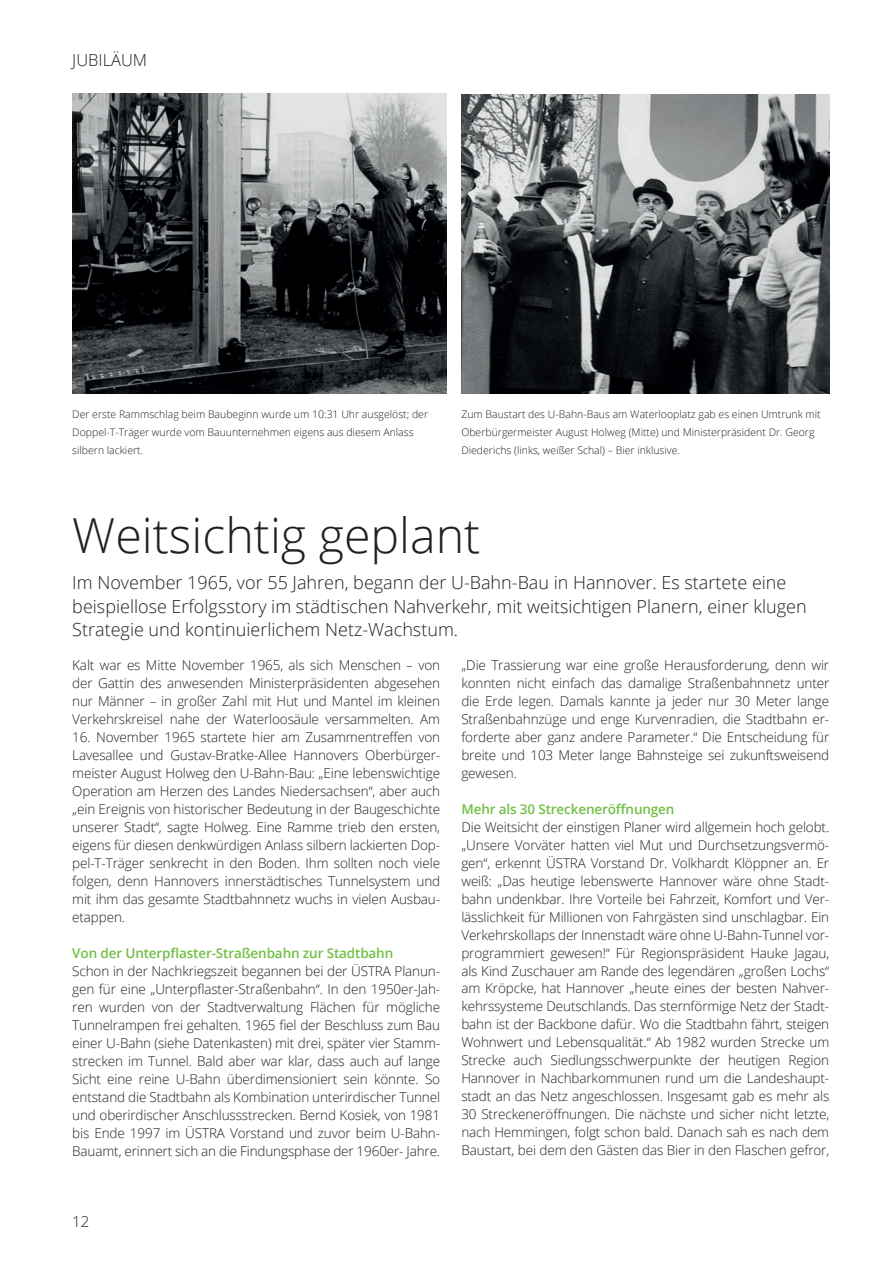
<style>
.page{position:relative;width:893px;height:1263px;background:#fff}
.page>*{position:absolute;margin:0;border:0;box-sizing:border-box;transform-origin:0 0}
.t1{font:300 48.3px "Open Sans";color:#231f20}
.t2{font:300 18px/23.4px "Open Sans";color:#231f20}
.t3{font:300 16.5px "Open Sans";color:#231f20}
.t4{font:300 15px "Open Sans";color:#231f20}
.t5{font:300 13.5px/18px "Open Sans";letter-spacing:-.01em;color:#231f20;text-align:justify}
.t6{font:600 13.5px "Open Sans";letter-spacing:-.01em;color:#71bf44}
.t7{font:300 10.5px/18px "Open Sans";color:#231f20}
</style>
<div class="page">
<img style="left:72px;top:94px;width:374px;height:299px">
<img style="left:461px;top:95px;width:368px;height:298px">
<p class="t3" style="left:72px;top:48px;width:76px">JUBILÄUM</p>
<p class="t7" style="left:72px;top:404px;width:357px">Der erste Rammschlag beim Baubeginn wurde um 10:31 Uhr ausgelöst; der<br>Doppel-T-Träger wurde vom Bauunternehmen eigens aus diesem Anlass silbern lackiert.</p>
<p class="t7" style="left:461px;top:404px;width:361px">Zum Baustart des U-Bahn-Baus am Waterlooplatz gab es einen Umtrunk mit<br>Oberbürgermeister August Holweg (Mitte) und Ministerpräsident Dr. Georg<br>Diederichs (links, weißer Schal) – Bier inklusive.</p>
<h1 class="t1" style="left:72px;top:502px;width:410px">Weitsichtig geplant</h1>
<h2 class="t2" style="left:72px;top:570px;width:736px">Im November 1965, vor 55 Jahren, begann der U-Bahn-Bau in Hannover. Es startete eine beispiellose Erfolgsstory im städtischen Nahverkehr, mit weitsichtigen Planern, einer klugen<br>Strategie und kontinuierlichem Netz-Wachstum.</h2>
<p class="t5" style="left:72px;top:655px;width:369px">Kalt war es Mitte November 1965, als sich Menschen – von der Gattin des anwesenden Ministerpräsidenten abgesehen nur Männer – in großer Zahl mit Hut und Mantel im kleinen Verkehrskreisel nahe der Waterloosäule versammelten. Am</p>
<p class="t5" style="left:72px;top:727px;width:369px">16. November 1965 startete hier am Zusammentreffen von Lavesallee und Gustav-Bratke-Allee Hannovers Oberbürger&shy;meister August Holweg den U-Bahn-Bau: „Eine lebenswichtige Operation am Herzen des Landes Niedersachsen“, aber auch „ein Ereignis von historischer Bedeutung in der Baugeschichte unserer Stadt“, sagte Holweg. Eine Ramme trieb den ersten, eigens für diesen denkwürdigen Anlass silbern lackierten Dop&shy;pel-T-Träger senkrecht in den Boden. Ihm sollten noch viele folgen, denn Hannovers innerstädtisches Tunnelsystem und mit ihm das gesamte Stadtbahnnetz wuchs in vielen Ausbau&shy;etappen.</p>
<p class="t6" style="left:72px;top:943px;width:323px">Von der Unterpflaster-Straßenbahn zur Stadtbahn</p>
<p class="t5" style="left:72px;top:961px;width:369px">Schon in der Nachkriegszeit begannen bei der ÜSTRA Planun&shy;gen für eine „Unterpflaster-Straßenbahn“. In den 1950er-Jah&shy;ren wurden von der Stadtverwaltung Flächen für mögliche Tunnelrampen frei gehalten. 1965 fiel der Beschluss zum Bau einer U-Bahn (siehe Datenkasten) mit drei, später vier Stamm&shy;strecken im Tunnel. Bald aber war klar, dass auch auf lange Sicht eine reine U-Bahn überdimensioniert sein könnte. So entstand die Stadtbahn als Kombination unterirdischer Tunnel und oberirdischer Anschlussstrecken. Bernd Kosiek, von 1981 bis Ende 1997 im ÜSTRA Vorstand und zuvor beim U-Bahn-Bauamt, erinnert sich an die Findungsphase der 1960er- Jahre.</p>
<p class="t5" style="left:461px;top:655px;width:369px">„Die Trassierung war eine große Herausforderung, denn wir konnten nicht einfach das damalige Straßenbahnnetz unter die Erde legen. Damals kannte ja jeder nur 30 Meter lange Straßenbahnzüge und enge Kurvenradien, die Stadtbahn er&shy;forderte aber ganz andere Parameter.“ Die Entscheidung für breite und 103 Meter lange Bahnsteige sei zukunftsweisend gewesen.</p>
<p class="t6" style="left:461px;top:799px;width:215px">Mehr als 30 Streckeneröffnungen</p>
<p class="t5" style="left:461px;top:817px;width:369px">Die Weitsicht der einstigen Planer wird allgemein hoch gelobt. „Unsere Vorväter hatten viel Mut und Durchsetzungsvermö&shy;gen“, erkennt ÜSTRA Vorstand Dr. Volkhardt Klöppner an. Er weiß: „Das heutige lebenswerte Hannover wäre ohne Stadt&shy;bahn undenkbar. Ihre Vorteile bei Fahrzeit, Komfort und Ver&shy;lässlichkeit für Millionen von Fahrgästen sind unschlagbar. Ein Verkehrskollaps der Innenstadt wäre ohne U-Bahn-Tunnel vor&shy;programmiert gewesen!“ Für Regionspräsident Hauke Jagau, als Kind Zuschauer am Rande des legendären „großen Lochs“ am Kröpcke, hat Hannover „heute eines der besten Nahver&shy;kehrssysteme Deutschlands. Das sternförmige Netz der Stadt&shy;bahn ist der Backbone dafür. Wo die Stadtbahn fährt, steigen Wohnwert und Lebensqualität.“ Ab 1982 wurden Strecke um Strecke auch Siedlungsschwerpunkte der heutigen Region Hannover in Nachbarkommunen rund um die Landeshaupt&shy;stadt an das Netz angeschlossen. Insgesamt gab es mehr als 30 Streckeneröffnungen. Die nächste und sicher nicht letzte, nach Hemmingen, folgt schon bald. Danach sah es nach dem Baustart, bei dem den Gästen das Bier in den Flaschen gefror,</p>
<p class="t4" style="left:72px;top:1211px;width:18px">12</p>
</div>
